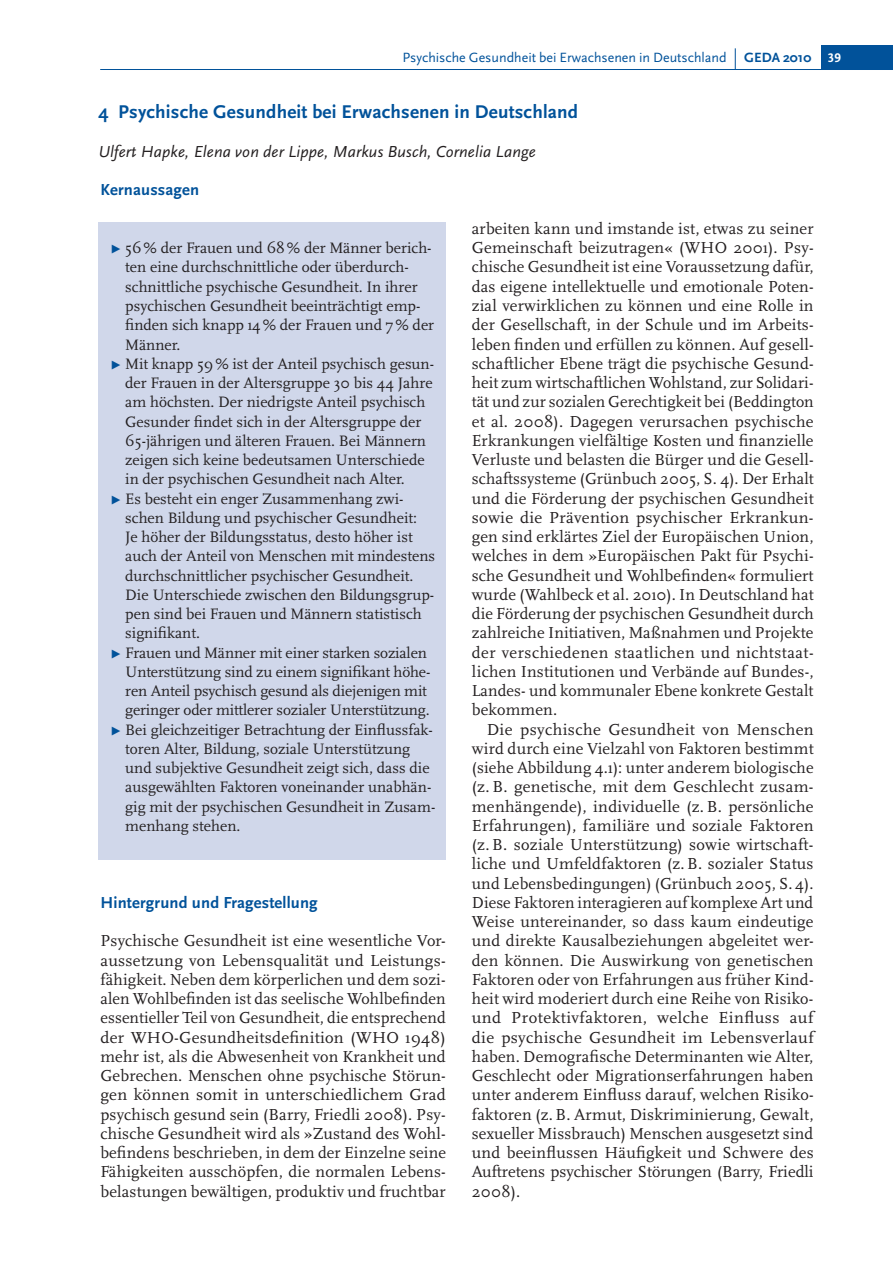
<style>
.page{position:relative;width:893px;height:1280px;background:#fff}
.page>*{position:absolute;margin:0;border:0;box-sizing:border-box;transform-origin:0 0}
.txt_Überschrift_1{font:700 19.25px "Scala Sans Pro";letter-spacing:.01em;color:#01529a}
.txt_Fließtext_ohne_E{font:16.62px/19.2px "Scala Pro";letter-spacing:.01em;color:#231f20;text-align:justify}
.txt_Fließtext{font:16.62px/19.2px "Scala Pro";color:#231f20;text-align:justify}
.txt_Ü_Kapitelautoren{font:italic 16.62px "Scala Sans Pro";letter-spacing:.01em;color:#231f20}
.txt_Überschrift_2{font:700 16.62px "Scala Sans Pro";letter-spacing:.01em;color:#01529a}
.t1{font:15.75px/19.2px "Scala Pro";color:#231f20}
.Pagina_rechts{font:14px "Scala Sans Pro";color:#01529a}
.s1{font-family:"Scala Pro";font-weight:700;font-size:21px}
.s2{font-weight:700}
.s3{font-weight:700;font-size:13.12px;color:#fff}
.s4{font-size:17.5px;color:#01529a}
</style>
<div class="page">
<div style="left:821px;top:45px;width:72px;height:25px;background:#01529a"></div>
<hr style="left:100px;top:69px;width:793px;height:1px;background:#01529a">
<div style="left:98px;top:222px;width:348px;height:637px;background:#d0d7ea"></div>
<p class="Pagina_rechts" style="left:402px;top:49px;width:440px">Psychische Gesundheit bei Erwachsenen in Deutschland <span class="s1">|</span> <span class="s2">GEDA 2010</span> <span class="s3">39</span></p>
<p class="txt_Überschrift_1" style="left:98px;top:101px;width:481px">4 Psychische Gesundheit bei Erwachsenen in Deutschland</p>
<p class="txt_Ü_Kapitelautoren" style="left:98px;top:142px;width:439px">Ulfert Hapke, Elena von der Lippe, Markus Busch, Cornelia Lange</p>
<p class="txt_Überschrift_2" style="left:100px;top:180px;width:100px">Kernaussagen</p>
<p class="t1" style="left:125px;top:238px;width:310px;text-indent:-15px"><span class="s4">▶</span> 56% der Frauen und 68% der Männer berich&shy;ten eine durchschnittliche oder überdurch&shy;schnittliche psychische Gesundheit. In ihrer psychischen Gesundheit beeinträchtigt emp&shy;finden sich knapp 14% der Frauen und 7% der Männer.</p>
<p class="t1" style="left:125px;top:354px;width:310px;text-indent:-15px"><span class="s4">▶</span> Mit knapp 59% ist der Anteil psychisch gesun&shy;der Frauen in der Altersgruppe 30 bis 44 Jahre am höchsten. Der niedrigste Anteil psychisch Gesunder findet sich in der Altersgruppe der 65-jährigen und älteren Frauen. Bei Männern zeigen sich keine bedeutsamen Unterschiede in der psychischen Gesundheit nach Alter.</p>
<p class="t1" style="left:125px;top:489px;width:311px;text-indent:-15px"><span class="s4">▶</span> Es besteht ein enger Zusammenhang zwi&shy;schen Bildung und psychischer Gesundheit:<br>Je höher der Bildungsstatus, desto höher ist auch der Anteil von Menschen mit mindestens durchschnittlicher psychischer Gesundheit.<br>Die Unterschiede zwischen den Bildungsgrup&shy;pen sind bei Frauen und Männern statistisch signifikant.</p>
<p class="t1" style="left:125px;top:643px;width:307px;text-indent:-15px"><span class="s4">▶</span> Frauen und Männer mit einer starken sozialen Unterstützung sind zu einem signifikant höhe&shy;ren Anteil psychisch gesund als diejenigen mit geringer oder mittlerer sozialer Unterstützung.</p>
<p class="t1" style="left:125px;top:720px;width:312px;text-indent:-15px"><span class="s4">▶</span> Bei gleichzeitiger Betrachtung der Einflussfak&shy;toren Alter, Bildung, soziale Unterstützung und subjektive Gesundheit zeigt sich, dass die ausgewählten Faktoren voneinander unabhän&shy;gig mit der psychischen Gesundheit in Zusam&shy;menhang stehen.</p>
<p class="txt_Überschrift_2" style="left:100px;top:893px;width:219px">Hintergrund und Fragestellung</p>
<p class="txt_Fließtext_ohne_E" style="left:100px;top:931px;width:347px">Psychische Gesundheit ist eine wesentliche Vor&shy;aussetzung von Lebensqualität und Leistungs&shy;fähigkeit. Neben dem körperlichen und dem sozi&shy;alen Wohlbefinden ist das seelische Wohlbefinden essentieller Teil von Gesundheit, die entsprechend der WHO-Gesundheitsdefinition (WHO 1948) mehr ist, als die Abwesenheit von Krankheit und Gebrechen. Menschen ohne psychische Störun&shy;gen können somit in unterschiedlichem Grad psychisch gesund sein (Barry, Friedli 2008). Psy&shy;chische Gesundheit wird als »Zustand des Wohl&shy;befindens beschrieben, in dem der Einzelne seine Fähigkeiten ausschöpfen, die normalen Lebens&shy;belastungen bewältigen, produktiv und fruchtbar</p>
<p class="txt_Fließtext_ohne_E" style="left:472px;top:219px;width:343px">arbeiten kann und imstande ist, etwas zu seiner Gemeinschaft beizutragen« (WHO 2001). Psy&shy;chische Gesundheit ist eine Voraussetzung dafür, das eigene intellektuelle und emotionale Poten&shy;zial verwirklichen zu können und eine Rolle in der Gesellschaft, in der Schule und im Arbeits&shy;leben finden und erfüllen zu können. Auf gesell&shy;schaftlicher Ebene trägt die psychische Gesund&shy;heit zum wirtschaftlichen Wohlstand, zur Solidari&shy;tät und zur sozialen Gerechtigkeit bei (Beddington et al. 2008). Dagegen verursachen psychische Erkrankungen vielfältige Kosten und finanzielle Verluste und belasten die Bürger und die Gesell&shy;schaftssysteme (Grünbuch 2005, S. 4). Der Erhalt und die Förderung der psychischen Gesundheit sowie die Prävention psychischer Erkrankun&shy;gen sind erklärtes Ziel der Europäischen Union, welches in dem »Europäischen Pakt für Psychi&shy;sche Gesundheit und Wohlbefinden« formuliert wurde (Wahlbeck et al. 2010). In Deutschland hat die Förderung der psychischen Gesundheit durch zahlreiche Initiativen, Maßnahmen und Projekte der verschiedenen staatlichen und nichtstaat&shy;lichen Institutionen und Verbände auf Bundes-, Landes- und kommunaler Ebene konkrete Gestalt bekommen.</p>
<p class="txt_Fließtext" style="left:472px;top:719px;width:343px;text-indent:15px">Die psychische Gesundheit von Menschen wird durch eine Vielzahl von Faktoren bestimmt (siehe Abbildung 4.1): unter anderem biologische (z. B. genetische, mit dem Geschlecht zusam&shy;menhängende), individuelle (z.B. persönliche Erfahrungen), familiäre und soziale Faktoren (z.B. soziale Unterstützung) sowie wirtschaft&shy;liche und Umfeldfaktoren (z.B. sozialer Status und Lebensbedingungen) (Grünbuch 2005, S. 4).<br>Diese Faktoren interagieren auf komplexe Art und Weise untereinander, so dass kaum eindeutige und direkte Kausalbeziehungen abgeleitet wer&shy;den können. Die Auswirkung von genetischen Faktoren oder von Erfahrungen aus früher Kind&shy;heit wird moderiert durch eine Reihe von Risiko&shy;und Protektivfaktoren, welche Einfluss auf die psychische Gesundheit im Lebensverlauf haben. Demografische Determinanten wie Alter, Geschlecht oder Migrationserfahrungen haben unter anderem Einfluss darauf, welchen Risiko&shy;faktoren (z.B. Armut, Diskriminierung, Gewalt, sexueller Missbrauch) Menschen ausgesetzt sind und beeinflussen Häufigkeit und Schwere des Auftretens psychischer Störungen (Barry, Friedli 2008).</p>
</div>
